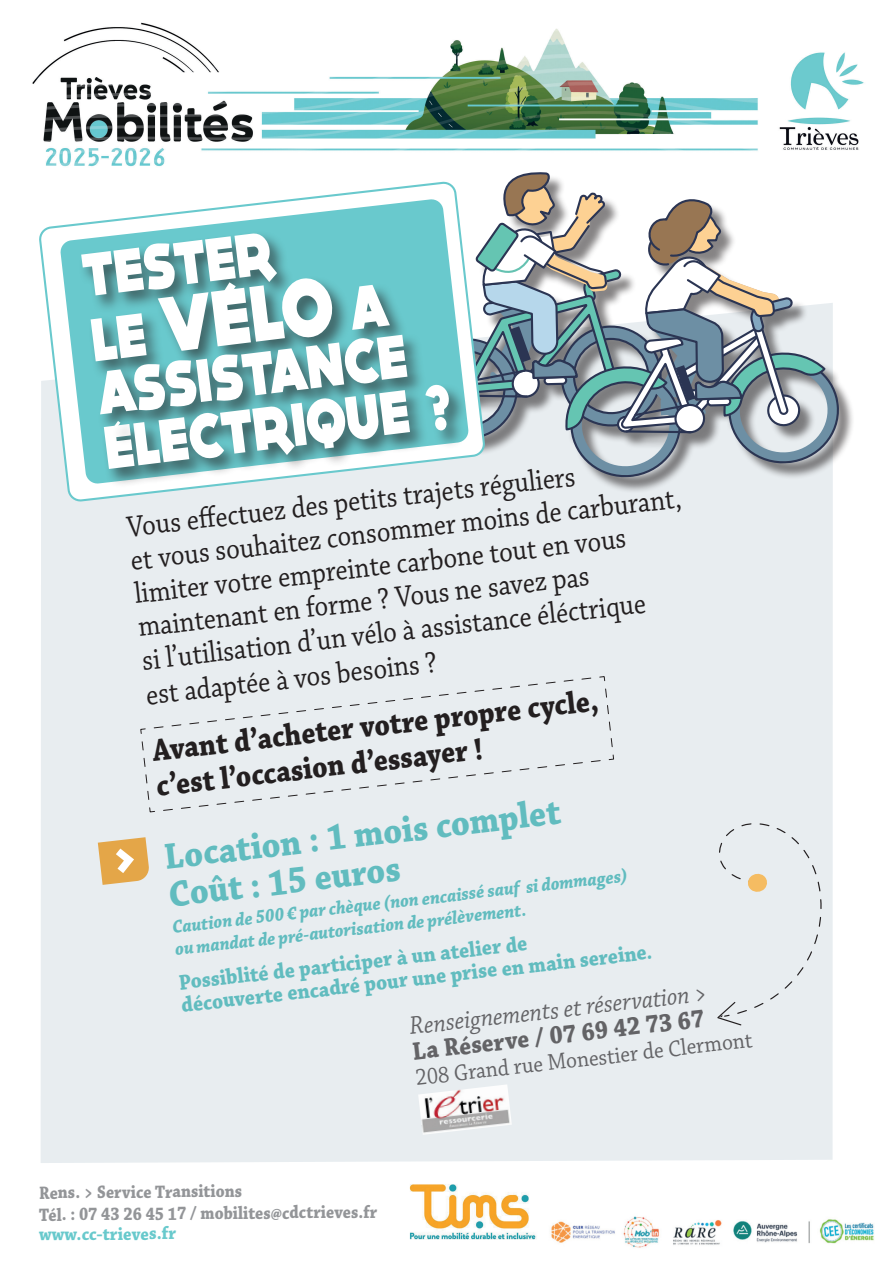
<style>
.page{position:relative;width:893px;height:1263px;background:#fff}
.page>*{position:absolute;margin:0;border:0;box-sizing:border-box;transform-origin:0 0}
.t1{font:800 79.2px "DOCK11";color:#fff;scale:.84 1}
.t2{font:800 60.9px/55.2px "DOCK11";color:#fff;scale:.84 1}
.t3{font:700 38.25px/39px "Chaparral Pro";color:#61bcbf;scale:.9 1}
.t4{font:700 32.55px/35.8px "Chaparral Pro";color:#231f20;scale:.87 1}
.t5{font:31.05px/33.5px "Chaparral Pro";color:#231f20;scale:.87 1}
.t6{font:italic 26.55px "Chaparral Pro";color:#636366;scale:.9 1}
.t7{font:700 26.55px "Chaparral Pro";color:#636366;scale:.9 1}
.t8{font:24px "Chaparral Pro";color:#636366;scale:.9 1}
.t9{font:700 22.65px/22px "Chaparral Pro";color:#61bcbf;scale:.9 1}
.t10{font:italic 700 19.2px/23px "Chaparral Pro";color:#61bcbf;scale:.9 1}
.t11{font:700 18.9px/21.3px "Chaparral Pro";letter-spacing:-.015em;color:#939598;scale:.87 1}
.t12{font:700 18.9px "Chaparral Pro";letter-spacing:-.01em;color:#68c9cc;scale:.9 1}
.s1{font-size:60.9px}
.s2{font-style:italic}
</style>
<div class="page">
<img style="left:32px;top:22px;width:832px;height:145px">
<img style="left:551px;top:1216px;width:323px;height:32px">
<img style="left:409px;top:1184px;width:128px;height:56px">
<div style="left:41px;top:493px;width:792px;height:670px;background:#e8edf0"></div>
<div style="left:703px;top:820px;width:130px;height:206px;background:#e8edf0"></div>
<div style="left:140px;top:676px;width:475px;height:137px;background:#e8edf0"></div>
<div style="left:419px;top:175px;width:436px;height:318px;background:#231f20;opacity:.55"></div>
<svg style="left:419px;top:172px;width:423px;height:309px"></svg>
<svg style="left:39px;top:182px;width:445px;height:319px"></svg>
<svg style="left:60px;top:199px;width:409px;height:285px"></svg>
<div style="left:79px;top:231px;width:389px;height:257px;background:#231f20;opacity:.6"></div>
<svg style="left:222px;top:282px;width:14px;height:16px"></svg>
<div style="left:112px;top:419px;width:27px;height:27px;background:#231f20;opacity:.6"></div>
<svg style="left:114px;top:421px;width:6px;height:7px"></svg>
<img style="left:418px;top:1084px;width:94px;height:51px">
<svg style="left:98px;top:837px;width:52px;height:48px;background:#e4b469"></svg>
<h2 class="t2" style="left:80px;top:249px;width:230px;rotate:-7deg">TESTER</h2>
<h1 class="t1" style="left:86px;top:297px;width:357px;rotate:-7deg"><span class="s1">LE</span> VELO <span class="s1">A</span></h1>
<h2 class="t2" style="left:94px;top:367px;width:417px;rotate:-7deg">ASSISTANCE<br>ELECTRIQUE ?</h2>
<p class="t5" style="left:125px;top:509px;width:639px;rotate:-6deg">Vous eff ectuez des petits trajets réguliers<br>et vous souhaitez consommer moins de carburant, limiter votre empreinte carbone tout en vous maintenant en forme ? Vous ne savez pas<br>si l’utilisation d’un vélo à assistance éléctrique</p>
<p class="t5" style="left:144px;top:678px;width:338px;rotate:-6deg">est adaptée à vos besoins ?</p>
<p class="t4" style="left:151px;top:732px;width:517px;rotate:-6deg">Avant d’acheter votre propre cycle, c’est l’occasion d’essayer !</p>
<p class="t3" style="left:163px;top:837px;width:444px;rotate:-6deg">Location : 1 mois complet<br>Coût : 15 euros</p>
<p class="t10" style="left:171px;top:914px;width:510px;rotate:-6deg">Caution de 500 € par chèque (non encaissé sauf si dommages) ou mandat de pré-autorisation de prélèvement.</p>
<p class="t9" style="left:178px;top:971px;width:528px;rotate:-6deg">Possiblité de participer à un atelier de<br>découverte encadré pour une prise en main sereine<span class="s2">.</span></p>
<p class="t6" style="left:408px;top:1013px;width:333px;rotate:-7deg">Renseignements et réservation &gt;</p>
<p class="t7" style="left:411px;top:1037px;width:328px;rotate:-7deg">La Réserve / 07 69 42 73 67</p>
<p class="t8" style="left:414px;top:1063px;width:378px;rotate:-6deg">208 Grand rue Monestier de Clermont</p>
<p class="t11" style="left:39px;top:1182px;width:390px">Rens. &gt; Service Transitions<br>Tél. : 07 43 26 45 17 / mobilites@cdctrieves.fr</p>
<p class="t12" style="left:39px;top:1223px;width:154px">www.cc-trieves.fr</p>
</div>
